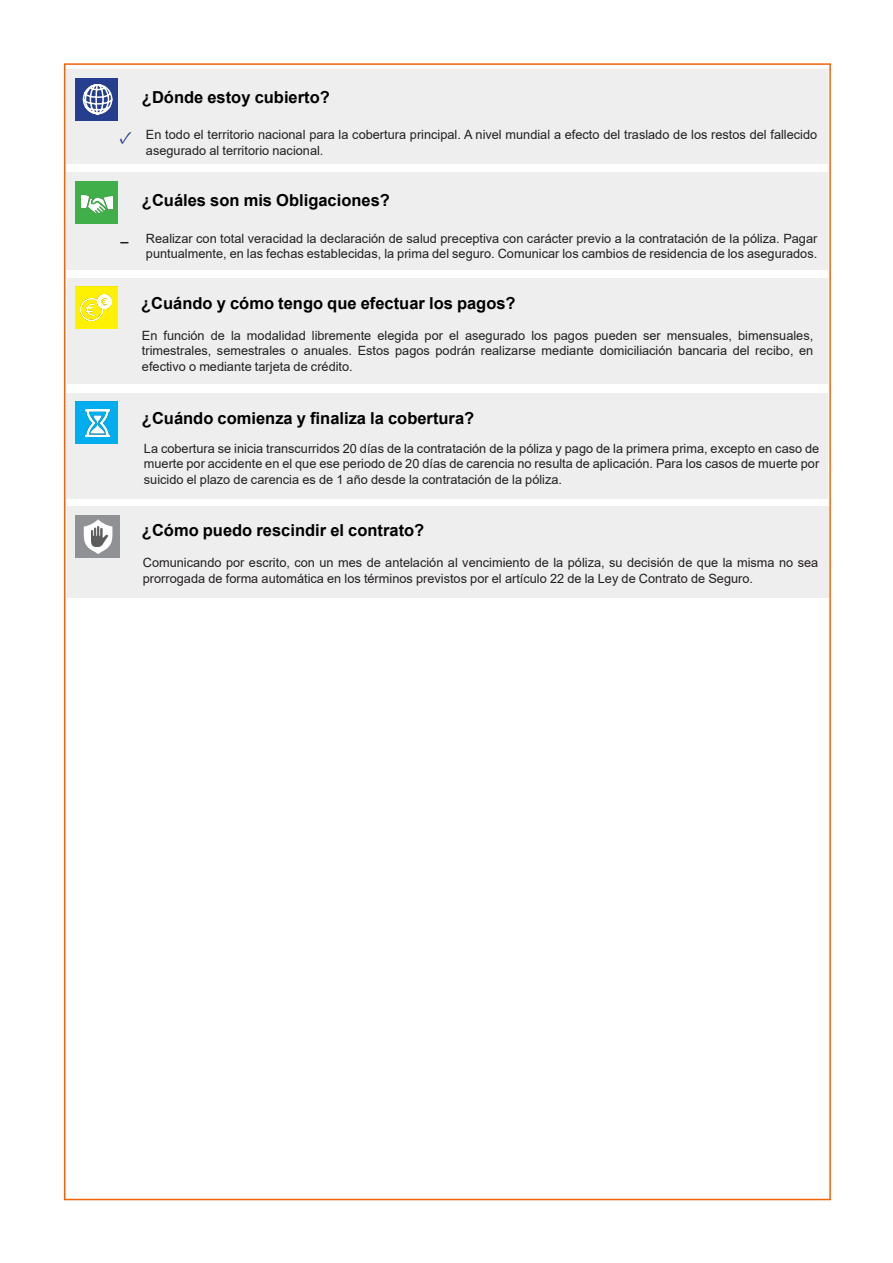
<style>
.page{position:relative;width:893px;height:1263px;background:#fff}
.page>*{position:absolute;margin:0;border:0;box-sizing:border-box;transform-origin:0 0}
.t1{font:19.5px "Myriad Pro";color:#000;scale:1.69 1}
.t2{font:18px "Minion Pro";color:#253f8e;scale:1.04 1}
.t3{font:700 16.5px "Arial";color:#000}
.t4{font:12.75px/15.3px "Arial";color:#231f20}
</style>
<div class="page">
<div style="left:67px;top:393px;width:761px;height:105px;background:#eee"></div>
<div style="left:67px;top:69px;width:761px;height:95px;background:#eee"></div>
<div style="left:76px;top:78px;width:42px;height:43px;background:#253f8e"></div>
<svg style="left:82px;top:84px;width:31px;height:31px"></svg>
<div style="left:67px;top:172px;width:761px;height:98px;background:#eee"></div>
<div style="left:76px;top:181px;width:42px;height:43px;background:#40ae49"></div>
<img style="left:82px;top:194px;width:30px;height:20px">
<div style="left:67px;top:278px;width:761px;height:105px;background:#eee"></div>
<img style="left:76px;top:287px;width:42px;height:42px">
<img style="left:81px;top:299px;width:21px;height:21px">
<img style="left:97px;top:295px;width:15px;height:14px">
<img style="left:75px;top:401px;width:43px;height:43px">
<img style="left:84px;top:409px;width:27px;height:28px">
<div style="left:67px;top:506px;width:761px;height:91px;background:#eee"></div>
<div style="left:75px;top:516px;width:45px;height:42px;background:#8f9194"></div>
<svg style="left:84px;top:519px;width:28px;height:35px"></svg>
<img style="left:91px;top:527px;width:20px;height:20px">
<p class="t3" style="left:142px;top:85px;width:189px">¿Dónde estoy cubierto?</p>
<p class="t2" style="left:120px;top:125px;width:14px">✓</p>
<p class="t4" style="left:146px;top:127px;width:673px">En todo el territorio nacional para la cobertura principal. A nivel mundial a efecto del traslado de los restos del fallecido asegurado al territorio nacional.</p>
<p class="t3" style="left:142px;top:189px;width:250px">¿Cuáles son mis Obligaciones?</p>
<p class="t1" style="left:120px;top:229px;width:7px">-</p>
<p class="t4" style="left:146px;top:230px;width:673px">Realizar con total veracidad la declaración de salud preceptiva con carácter previo a la contratación de la póliza. Pagar puntualmente, en las fechas establecidas, la prima del seguro. Comunicar los cambios de residencia de los asegurados.</p>
<p class="t3" style="left:141px;top:291px;width:376px">¿Cuándo y cómo tengo que efectuar los pagos?</p>
<p class="t4" style="left:142px;top:328px;width:673px;text-align:justify">En función de la modalidad libremente elegida por el asegurado los pagos pueden ser mensuales, bimensuales, trimestrales, semestrales o anuales. Estos pagos podrán realizarse mediante domiciliación bancaria del recibo, en efectivo o mediante tarjeta de crédito.</p>
<p class="t3" style="left:142px;top:406px;width:334px">¿Cuándo comienza y finaliza la cobertura?</p>
<p class="t4" style="left:144px;top:441px;width:677px;text-align:justify">La cobertura se inicia transcurridos 20 días de la contratación de la póliza y pago de la primera prima, excepto en caso de muerte por accidente en el que ese periodo de 20 días de carencia no resulta de aplicación. Para los casos de muerte por suicido el plazo de carencia es de 1 año desde la contratación de la póliza.</p>
<p class="t3" style="left:142px;top:518px;width:284px">¿Cómo puedo rescindir el contrato?</p>
<p class="t4" style="left:143px;top:555px;width:677px">Comunicando por escrito, con un mes de antelación al vencimiento de la póliza, su decisión de que la misma no sea prorrogada de forma automática en los términos previstos por el artículo 22 de la Ley de Contrato de Seguro.</p>
</div>
